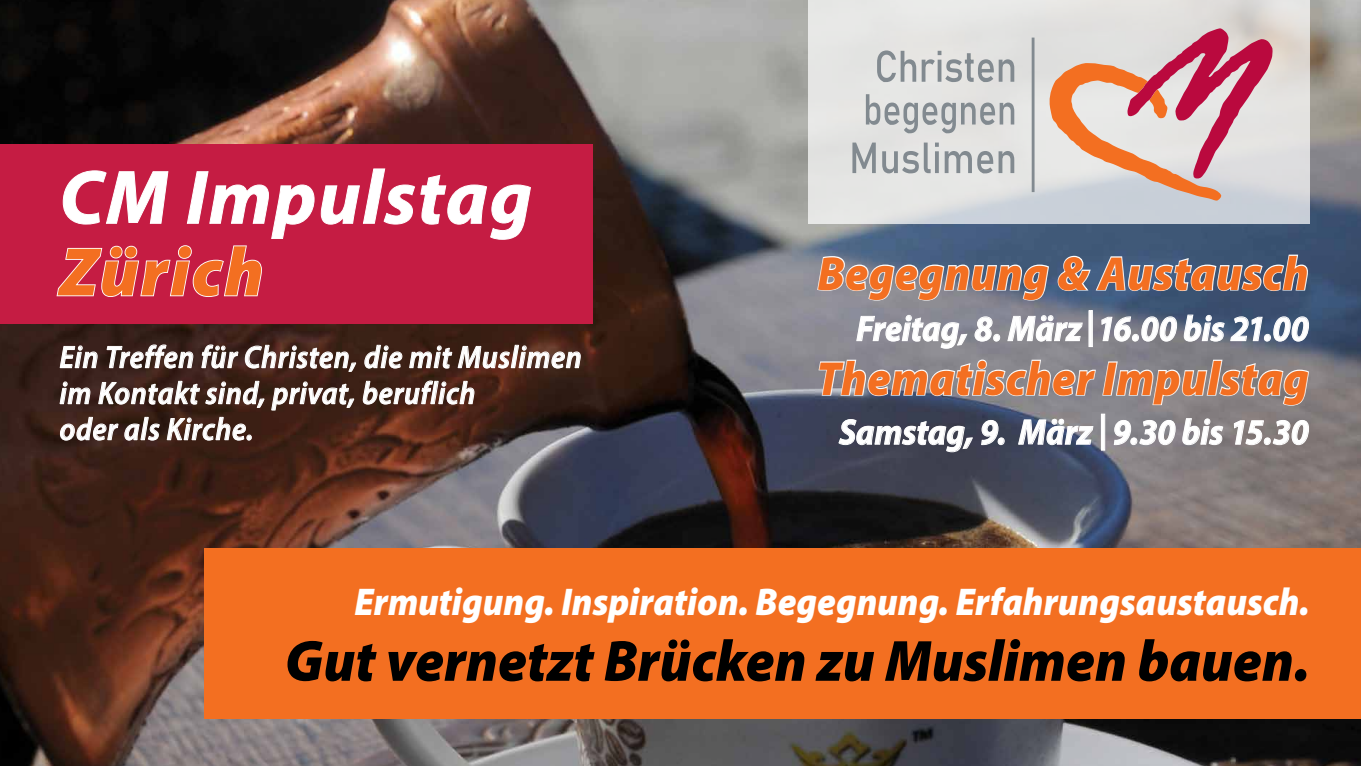
<style>
.page{position:relative;width:1361px;height:766px;background:#fff}
.page>*{position:absolute;margin:0;border:0;box-sizing:border-box;transform-origin:0 0}
.t1{font:italic 700 76.5px "Myriad Pro";letter-spacing:.025em;color:#fff}
.t2{font:italic 900 69px "Myriad Pro";letter-spacing:.03em;color:#f36f21}
.t3{font:italic 900 58.5px "Myriad Pro";color:#000;scale:.95 1}
.t4{font:italic 900 48px "Myriad Pro";letter-spacing:.01em;color:#f36f21;scale:.93 1}
.t5{font:italic 900 38.7px "Myriad Pro";color:#fff;scale:.93 1}
.t6{font:italic 700 36px "Myriad Pro";color:#fff;scale:.93 1}
.t7{font:italic 600 31.5px/36px "Myriad Pro";letter-spacing:.025em;color:#fff;scale:.92 1}
</style>
<div class="page">
<img style="left:0;top:0;width:1361px;height:765px">
<svg style="left:808px;top:0;width:502px;height:224px;background:#e3e2e0"></svg>
<div style="left:204px;top:548px;width:1157px;height:171px;background:#f36f21"></div>
<div style="left:0;top:144px;width:592px;height:179px;background:#c51c43"></div>
<svg style="left:56px;top:168px;width:475px;height:129px"></svg>
<svg style="left:60px;top:345px;width:37px;height:23px"></svg>
<svg style="left:107px;top:344px;width:86px;height:24px;background:#65524d"></svg>
<svg style="left:202px;top:344px;width:36px;height:24px"></svg>
<svg style="left:245px;top:345px;width:111px;height:27px;background:#664d45"></svg>
<svg style="left:364px;top:345px;width:38px;height:23px"></svg>
<svg style="left:409px;top:345px;width:43px;height:23px"></svg>
<svg style="left:458px;top:345px;width:122px;height:23px;background:#775b52"></svg>
<svg style="left:60px;top:381px;width:30px;height:23px"></svg>
<svg style="left:98px;top:381px;width:166px;height:27px;background:#604b44"></svg>
<svg style="left:271px;top:381px;width:83px;height:29px;background:#5e463e"></svg>
<svg style="left:363px;top:380px;width:111px;height:24px;background:#6d534a"></svg>
<svg style="left:60px;top:417px;width:58px;height:23px"></svg>
<svg style="left:125px;top:417px;width:35px;height:23px"></svg>
<svg style="left:167px;top:417px;width:84px;height:23px;background:#695149"></svg>
<svg style="left:816px;top:28px;width:493px;height:273px;background:#b7afb6"></svg>
<svg style="left:856px;top:315px;width:111px;height:34px;background:#9d9ca4"></svg>
<svg style="left:974px;top:316px;width:18px;height:25px"></svg>
<div style="left:993px;top:334px;width:7px;height:7px;border:1px solid #fff;border-radius:50%"></div>
<svg style="left:1007px;top:314px;width:76px;height:27px;background:#a1a0a7"></svg>
<div style="left:1088px;top:310px;width:4px;height:37px;border:1px solid #fff"></div>
<svg style="left:1101px;top:316px;width:30px;height:25px"></svg>
<div style="left:1132px;top:334px;width:6px;height:7px;border:1px solid #fff;border-radius:50%"></div>
<svg style="left:1141px;top:316px;width:36px;height:25px"></svg>
<svg style="left:1183px;top:314px;width:79px;height:27px;background:#6c7b91"></svg>
<div style="left:1264px;top:334px;width:6px;height:7px;border:1px solid #fff;border-radius:50%"></div>
<svg style="left:1273px;top:316px;width:36px;height:25px"></svg>
<svg style="left:817px;top:358px;width:493px;height:48px;background:#97969d"></svg>
<svg style="left:838px;top:419px;width:135px;height:33px;background:#5b5d6b"></svg>
<svg style="left:981px;top:419px;width:17px;height:26px"></svg>
<div style="left:998px;top:437px;width:6px;height:8px;border:1px solid #fff;border-radius:50%"></div>
<svg style="left:1018px;top:418px;width:75px;height:27px;background:#7b8091"></svg>
<div style="left:1101px;top:413px;width:4px;height:37px;border:1px solid #fff"></div>
<svg style="left:1113px;top:419px;width:18px;height:26px"></svg>
<div style="left:1130px;top:437px;width:7px;height:8px;border:1px solid #fff;border-radius:50%"></div>
<svg style="left:1139px;top:419px;width:36px;height:26px"></svg>
<svg style="left:1182px;top:418px;width:41px;height:27px"></svg>
<svg style="left:1233px;top:420px;width:31px;height:25px"></svg>
<div style="left:1264px;top:437px;width:6px;height:8px;border:1px solid #fff;border-radius:50%"></div>
<svg style="left:1272px;top:419px;width:37px;height:26px"></svg>
<h1 class="t1" style="left:60px;top:148px;width:474px">CM Impulstag</h1>
<h2 class="t2" style="left:60px;top:226px;width:206px">Zürich</h2>
<p class="t7" style="left:60px;top:338px;width:569px">Ein Treffen für Christen, die mit Muslimen im Kontakt sind, privat, beruflich<br>oder als Kirche.</p>
<h3 class="t4" style="left:817px;top:241px;width:530px">Begegnung &amp; Austausch</h3>
<p class="t6" style="left:856px;top:305px;width:488px">Freitag, 8. März | 16.00 bis 21.00</p>
<h3 class="t4" style="left:816px;top:346px;width:531px">Thematischer Impulstag</h3>
<p class="t6" style="left:839px;top:408px;width:507px">Samstag, 9. März | 9.30 bis 15.30</p>
<p class="t5" style="left:354px;top:575px;width:1028px">Ermutigung. Inspiration. Begegnung. Erfahrungsaustausch.</p>
<h3 class="t3" style="left:285px;top:622px;width:1080px">Gut vernetzt Brücken zu Muslimen bauen.</h3>
</div>
